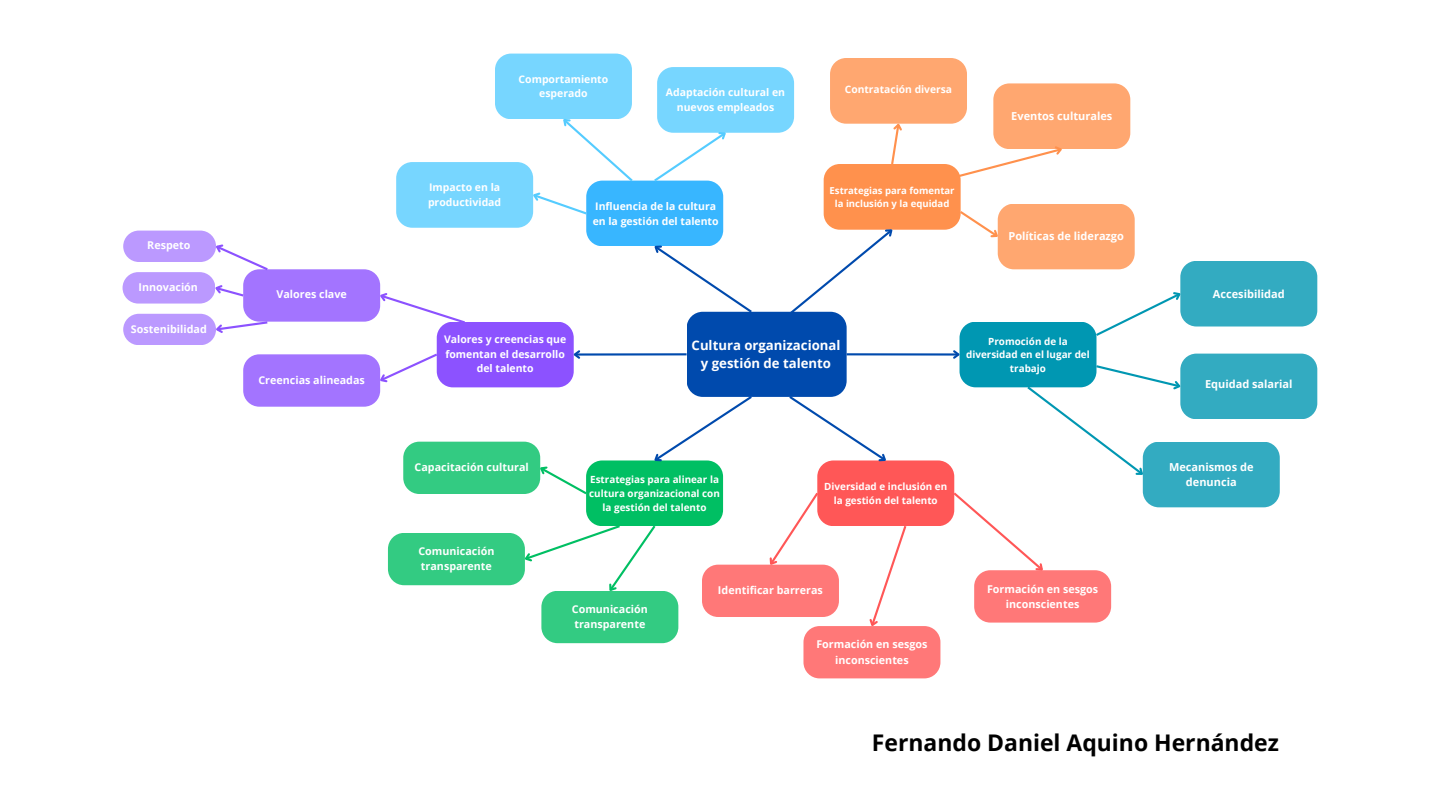
<style>
.page{position:relative;width:1440px;height:810px;background:#fff}
.page>*{position:absolute;margin:0;border:0;box-sizing:border-box;transform-origin:0 0}
.t1{font:700 22.9px "Open Sans";color:#000}
.t2{font:700 13.2px/18.3px "Open Sans";color:#fff;text-align:center}
.t3{font:700 11px/15.1px "Open Sans";color:#fff;text-align:center}
.t4{font:700 10.8px/15.1px "Open Sans";color:#fff}
.t5{font:700 10.5px/14.5px "Open Sans";color:#fff;text-align:center}
.t6{font:700 10.3px "Open Sans";color:#fff}
.t7{font:700 9.9px/13.7px "Open Sans";color:#fff;text-align:center}
.t8{font:700 9.6px/13.2px "Open Sans";color:#fff;text-align:center}
</style>
<div class="page">
<div style="left:687px;top:312px;width:160px;height:85px;background:#004aad;border-radius:16px"></div>
<div style="left:586px;top:181px;width:137px;height:65px;background:#38b6ff;border-radius:16px"></div>
<div style="left:437px;top:322px;width:137px;height:65px;background:#8c52ff;border-radius:16px"></div>
<div style="left:586px;top:460px;width:137px;height:66px;background:#00bf63;border-radius:16px"></div>
<div style="left:817px;top:460px;width:137px;height:66px;background:#ff5757;border-radius:16px"></div>
<div style="left:960px;top:322px;width:137px;height:65px;background:#0097b2;border-radius:16px"></div>
<div style="left:824px;top:164px;width:137px;height:66px;background:#ff914d;border-radius:16px"></div>
<div style="left:657px;top:67px;width:137px;height:66px;background:#77d6ff;border-radius:16px"></div>
<div style="left:495px;top:54px;width:137px;height:65px;background:#77d6ff;border-radius:16px"></div>
<div style="left:396px;top:162px;width:137px;height:66px;background:#77d6ff;border-radius:16px"></div>
<svg style="left:652px;top:126px;width:79px;height:58px"></svg>
<svg style="left:529px;top:113px;width:106px;height:103px"></svg>
<svg style="left:377px;top:289px;width:88px;height:36px"></svg>
<div style="left:243px;top:269px;width:137px;height:53px;background:#a374ff;border-radius:16px"></div>
<div style="left:243px;top:354px;width:137px;height:53px;background:#a374ff;border-radius:16px"></div>
<div style="left:123px;top:231px;width:93px;height:31px;background:#b9f;border-radius:16px"></div>
<div style="left:123px;top:272px;width:92px;height:32px;background:#b9f;border-radius:16px"></div>
<div style="left:123px;top:314px;width:93px;height:31px;background:#b9f;border-radius:16px"></div>
<svg style="left:375px;top:352px;width:65px;height:35px"></svg>
<svg style="left:211px;top:240px;width:59px;height:32px"></svg>
<svg style="left:212px;top:281px;width:32px;height:17px"></svg>
<svg style="left:213px;top:320px;width:57px;height:16px"></svg>
<hr style="left:575px;top:353px;width:112px;height:3px;background:#004aad">
<svg style="left:573px;top:348px;width:9px;height:13px"></svg>
<svg style="left:654px;top:240px;width:100px;height:75px"></svg>
<svg style="left:649px;top:394px;width:105px;height:73px"></svg>
<svg style="left:787px;top:223px;width:111px;height:94px"></svg>
<hr style="left:847px;top:353px;width:111px;height:3px;background:#004aad">
<svg style="left:951px;top:348px;width:9px;height:13px"></svg>
<svg style="left:787px;top:394px;width:104px;height:73px"></svg>
<div style="left:403px;top:442px;width:137px;height:52px;background:#33cb82;border-radius:16px"></div>
<div style="left:388px;top:533px;width:137px;height:52px;background:#33cb82;border-radius:16px"></div>
<div style="left:541px;top:591px;width:137px;height:52px;background:#33cb82;border-radius:16px"></div>
<svg style="left:535px;top:461px;width:54px;height:35px"></svg>
<svg style="left:521px;top:523px;width:135px;height:73px"></svg>
<div style="left:702px;top:565px;width:137px;height:52px;background:#ff7878;border-radius:16px"></div>
<svg style="left:764px;top:490px;width:56px;height:75px"></svg>
<div style="left:803px;top:626px;width:137px;height:52px;background:#ff7878;border-radius:16px"></div>
<svg style="left:869px;top:526px;width:38px;height:100px"></svg>
<div style="left:974px;top:570px;width:137px;height:53px;background:#ff7878;border-radius:16px"></div>
<svg style="left:951px;top:490px;width:98px;height:87px"></svg>
<div style="left:830px;top:58px;width:137px;height:66px;background:#ffa770;border-radius:16px"></div>
<div style="left:993px;top:83px;width:137px;height:66px;background:#ffa770;border-radius:16px"></div>
<div style="left:998px;top:204px;width:137px;height:65px;background:#ffa770;border-radius:16px"></div>
<svg style="left:955px;top:142px;width:107px;height:37px"></svg>
<svg style="left:890px;top:123px;width:15px;height:41px"></svg>
<svg style="left:958px;top:209px;width:44px;height:34px"></svg>
<svg style="left:1094px;top:292px;width:86px;height:46px"></svg>
<div style="left:1180px;top:261px;width:137px;height:66px;background:#33abc1;border-radius:16px"></div>
<div style="left:1180px;top:354px;width:137px;height:65px;background:#33abc1;border-radius:16px"></div>
<div style="left:1143px;top:442px;width:137px;height:65px;background:#33abc1;border-radius:16px"></div>
<svg style="left:1025px;top:364px;width:159px;height:117px"></svg>
<p class="t4" style="left:147px;top:238px;width:45px">Respeto</p>
<p class="t4" style="left:139px;top:279px;width:61px">Innovación</p>
<h3 class="t4" style="left:131px;top:321px;width:77px">Sostenibilidad</h3>
<p class="t4" style="left:276px;top:286px;width:72px">Valores clave</p>
<p class="t4" style="left:258px;top:372px;width:108px">Creencias alineadas</p>
<h3 class="t5" style="left:519px;top:71px;width:91px">Comportamiento esperado</h3>
<h3 class="t5" style="left:666px;top:85px;width:121px">Adaptación cultural en nuevos empleados</h3>
<h3 class="t5" style="left:428px;top:180px;width:75px;text-align:left">Impacto en la productividad</h3>
<h3 class="t5" style="left:593px;top:199px;width:127px;text-align:left">Influencia de la cultura en la gestión del talento</h3>
<p class="t6" style="left:845px;top:82px;width:109px">Contratación diversa</p>
<p class="t8" style="left:830px;top:184px;width:127px">Estrategias para fomentar la inclusión y la equidad</p>
<p class="t3" style="left:1011px;top:108px;width:103px">Eventos culturales</p>
<p class="t3" style="left:1008px;top:229px;width:117px">Políticas de liderazgo</p>
<h3 class="t5" style="left:444px;top:332px;width:124px">Valores y creencias que fomentan el desarrollo del talento</h3>
<h2 class="t2" style="left:692px;top:335px;width:150px">Cultura organizacional y gestión de talento</h2>
<p class="t7" style="left:966px;top:334px;width:125px">Promoción de la diversidad en el lugar del trabajo</p>
<h3 class="t4" style="left:415px;top:459px;width:116px">Capacitación cultural</h3>
<h3 class="t4" style="left:418px;top:544px;width:77px">Comunicación transparente</h3>
<p class="t7" style="left:589px;top:473px;width:132px">Estrategias para alinear la cultura organizacional con la gestión del talento</p>
<p class="t7" style="left:824px;top:480px;width:125px">Diversidad e inclusión en la gestión del talento</p>
<h3 class="t4" style="left:572px;top:602px;width:77px">Comunicación transparente</h3>
<h3 class="t4" style="left:718px;top:582px;width:106px">Identificar barreras</h3>
<p class="t4" style="left:816px;top:637px;width:113px;text-align:center">Formación en sesgos inconscientes</p>
<p class="t4" style="left:987px;top:581px;width:113px;text-align:center">Formación en sesgos inconscientes</p>
<p class="t3" style="left:1213px;top:286px;width:73px">Accesibilidad</p>
<p class="t3" style="left:1205px;top:377px;width:89px">Equidad salarial</p>
<p class="t3" style="left:1169px;top:459px;width:86px">Mecanismos de denuncia</p>
<p class="t1" style="left:872px;top:726px;width:408px">Fernando Daniel Aquino Hernández</p>
</div>
